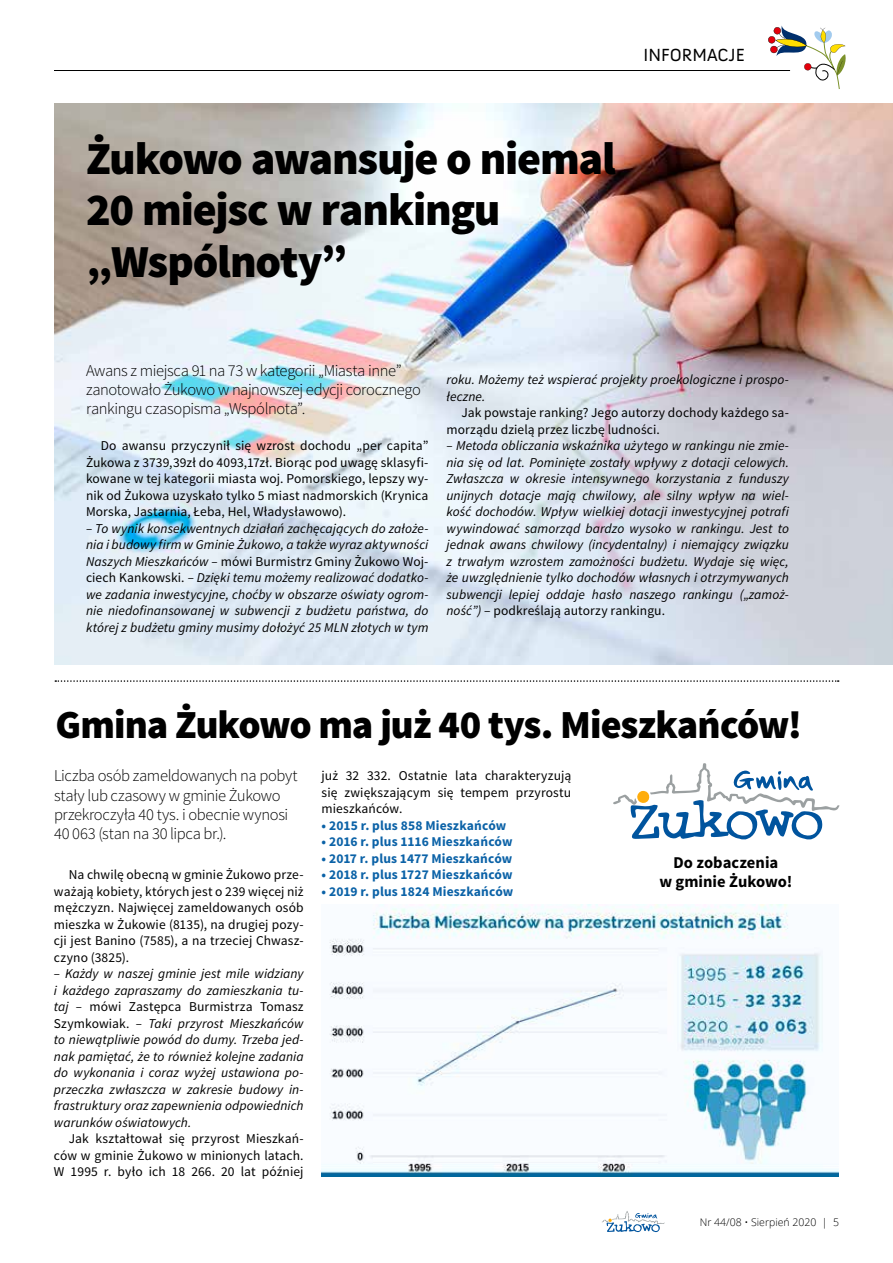
<style>
.page{position:relative;width:893px;height:1263px;background:#fff}
.page>*{position:absolute;margin:0;border:0;box-sizing:border-box;transform-origin:0 0}
.t1{font:900 45.9px/51.8px "Source Sans Pro";letter-spacing:-.025em;color:#000}
.t2{font:900 39.9px "Source Sans Pro";letter-spacing:-.025em;color:#000}
.t3{font:18px "Anivers";color:#000}
.t4{font:300 16.5px/19.2px "Source Sans Pro";letter-spacing:-.025em;color:#000}
.t5{font:700 16.5px/19.2px "Source Sans Pro";color:#000;text-align:center}
.t6{font:italic 13.5px/16.5px "Source Sans Pro";letter-spacing:.005em;color:#000;text-align:justify}
.t7{font:13.5px/16.5px "Source Sans Pro";letter-spacing:.005em;color:#000;text-align:justify}
.t8{font:700 13.5px "Source Sans Pro";letter-spacing:.01em;color:#0b62a7}
.t9{font:300 10.5px "Open Sans";color:#000}
.s1{font-style:normal}
</style>
<div class="page">
<hr style="left:54px;top:70px;width:736px;height:1px;background:#000">
<img style="left:322px;top:904px;width:517px;height:272px">
<img style="left:54px;top:104px;width:839px;height:560px">
<svg style="left:55px;top:680px;width:784px;height:2px"></svg>
<svg style="left:613px;top:763px;width:226px;height:77px"></svg>
<svg style="left:602px;top:1211px;width:63px;height:21px"></svg>
<svg style="left:768px;top:25px;width:78px;height:64px"></svg>
<h1 class="t1" style="left:86px;top:135px;width:531px">Żukowo awansuje o niemal<br>20 miejsc w rankingu „Wspólnoty”</h1>
<h3 class="t3" style="left:644px;top:45px;width:103px">INFORMACJE</h3>
<p class="t4" style="left:86px;top:361px;width:336px">Awans z miejsca 91 na 73 w kategorii „Miasta inne” zanotowało Żukowo w najnowszej edycji corocznego rankingu czasopisma „Wspólnota”.</p>
<p class="t7" style="left:86px;top:438px;width:344px;text-indent:15px">Do awansu przyczynił się wzrost dochodu „per capita” Żukowa z 3739,39zł do 4093,17zł. Biorąc pod uwagę sklasyfi&shy;kowane w tej kategorii miasta woj. Pomorskiego, lepszy wy&shy;nik od Żukowa uzyskało tylko 5 miast nadmorskich (Krynica Morska, Jastarnia, Łeba, Hel, Władysławowo).</p>
<p class="t6" style="left:86px;top:520px;width:344px">– To wynik konsekwentnych działań zachęcających do założe&shy;nia i budowy firm w Gminie Żukowo, a także wyraz aktywności Naszych Mieszkańców – <span class="s1">mówi Burmistrz Gminy Żukowo Woj&shy;ciech Kankowski.</span> – Dzięki temu możemy realizować dodatko&shy;we zadania inwestycyjne, choćby w obszarze oświaty ogrom&shy;nie niedofinansowanej w subwencji z budżetu państwa, do której z budżetu gminy musimy dołożyć 25 MLN złotych w tym</p>
<p class="t6" style="left:446px;top:371px;width:344px">roku. Możemy też wspierać projekty proekologiczne i prospo&shy;łeczne.</p>
<p class="t7" style="left:446px;top:404px;width:344px;text-indent:15px">Jak powstaje ranking? Jego autorzy dochody każdego sa&shy;morządu dzielą przez liczbę ludności.</p>
<p class="t6" style="left:446px;top:437px;width:344px">– Metoda obliczania wskaźnika użytego w rankingu nie zmie&shy;nia się od lat. Pominięte zostały wpływy z dotacji celowych.<br>Zwłaszcza w okresie intensywnego korzystania z funduszy unijnych dotacje mają chwilowy, ale silny wpływ na wiel&shy;kość dochodów. Wpływ wielkiej dotacji inwestycyjnej potrafi wywindować samorząd bardzo wysoko w rankingu. Jest to jednak awans chwilowy (incydentalny) i niemający związku z trwałym wzrostem zamożności budżetu. Wydaje się więc, że uwzględnienie tylko dochodów własnych i otrzymywanych subwencji lepiej oddaje hasło naszego rankingu („zamoż&shy;ność”) <span class="s1">– podkreślają autorzy rankingu.</span></p>
<h2 class="t2" style="left:55px;top:698px;width:748px">Gmina Żukowo ma już 40 tys. Mieszkańców!</h2>
<p class="t4" style="left:54px;top:766px;width:245px">Liczba osób zameldowanych na pobyt stały lub czasowy w gminie Żukowo przekroczyła 40 tys. i obecnie wynosi 40 063 (stan na 30 lipca br.).</p>
<p class="t7" style="left:54px;top:867px;width:251px;text-indent:15px">Na chwilę obecną w gminie Żukowo prze&shy;ważają kobiety, których jest o 239 więcej niż mężczyzn. Najwięcej zameldowanych osób mieszka w Żukowie (8135), na drugiej pozy&shy;cji jest Banino (7585), a na trzeciej Chwasz&shy;czyno (3825).</p>
<p class="t6" style="left:54px;top:965px;width:251px">– Każdy w naszej gminie jest mile widziany i każdego zapraszamy do zamieszkania tu&shy;taj – <span class="s1">mówi Zastępca Burmistrza Tomasz Szymkowiak.</span> – Taki przyrost Mieszkańców to niewątpliwie powód do dumy. Trzeba jed&shy;nak pamiętać, że to również kolejne zadania do wykonania i coraz wyżej ustawiona po&shy;przeczka zwłaszcza w zakresie budowy in&shy;frastruktury oraz zapewnienia odpowiednich warunków oświatowych.</p>
<p class="t7" style="left:54px;top:1130px;width:251px;text-indent:15px">Jak kształtował się przyrost Mieszkań&shy;ców w gminie Żukowo w minionych latach.<br>W 1995 r. było ich 18 266. 20 lat później</p>
<p class="t7" style="left:322px;top:767px;width:251px">już 32 332. Ostatnie lata charakteryzują się zwiększającym się tempem przyrostu mieszkańców.</p>
<p class="t8" style="left:322px;top:816px;width:186px">• 2015 r. plus 858 Mieszkańców</p>
<p class="t8" style="left:322px;top:833px;width:192px">• 2016 r. plus 1116 Mieszkańców</p>
<p class="t8" style="left:322px;top:849px;width:192px">• 2017 r. plus 1477 Mieszkańców</p>
<p class="t8" style="left:322px;top:866px;width:192px">• 2018 r. plus 1727 Mieszkańców</p>
<p class="t8" style="left:322px;top:882px;width:193px">• 2019 r. plus 1824 Mieszkańców</p>
<p class="t5" style="left:659px;top:853px;width:134px">Do zobaczenia<br>w gminie Żukowo!</p>
<p class="t9" style="left:700px;top:1214px;width:141px">Nr 44/08 • Sierpień 2020 | 5</p>
</div>
